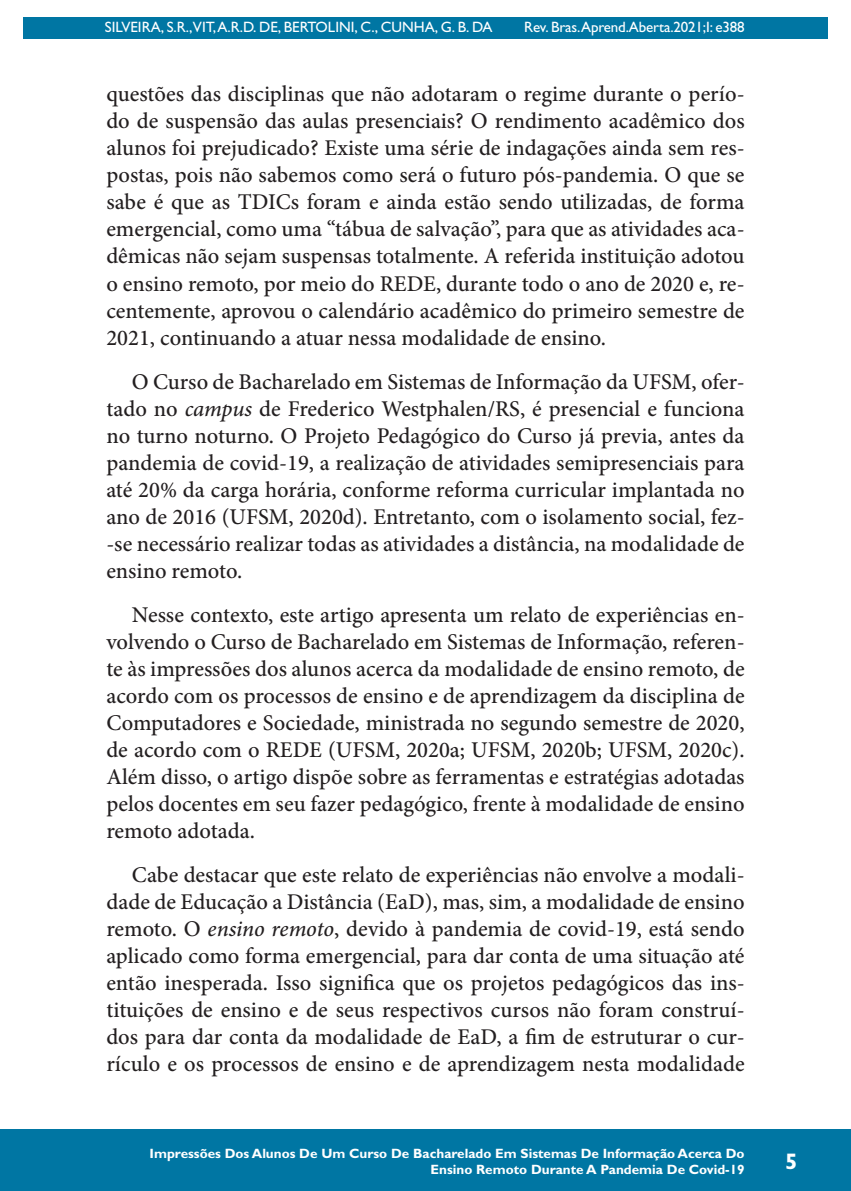
<style>
.page{position:relative;width:851px;height:1191px;background:#fff}
.page>*{position:absolute;margin:0;border:0;box-sizing:border-box;transform-origin:0 0}
.Texto_corrido{font:500 22.5px/27px "Minion Pro";color:#231f20;text-align:justify}
.t1{font:700 22.5px "Gill Sans Std";color:#fff}
.t2{font:15px "Gill Sans Std";letter-spacing:-.01em;color:#fff}
.t3{font:700 13.5px/16.2px "Gill Sans Std";color:#fff;text-align:right}
.s1{font-style:italic}
</style>
<div class="page">
<hr style="left:104px;top:0;width:1px;height:467px;background:#0076a3">
<div style="left:23px;top:17px;width:804px;height:21px;background:#0076a3"></div>
<div style="left:0;top:1129px;width:850px;height:62px;background:#0076a3"></div>
<p class="t2" style="left:105px;top:18px;width:389px">SILVEIRA, S.R.,VIT, A.R.D. DE, BERTOLINI, C., CUNHA, G. B. DA</p>
<p class="t2" style="left:524px;top:18px;width:222px">Rev. Bras.Aprend.Aberta.2021;I: e388</p>
<p class="Texto_corrido" style="left:106px;top:81px;width:639px">questões das disciplinas que não adotaram o regime durante o perío&shy;do de suspensão das aulas presenciais? O rendimento acadêmico dos alunos foi prejudicado? Existe uma série de indagações ainda sem res&shy;postas, pois não sabemos como será o futuro pós-pandemia. O que se sabe é que as TDICs foram e ainda estão sendo utilizadas, de forma emergencial, como uma “tábua de salvação”, para que as atividades aca&shy;dêmicas não sejam suspensas totalmente. A referida instituição adotou o ensino remoto, por meio do REDE, durante todo o ano de 2020 e, re&shy;centemente, aprovou o calendário acadêmico do primeiro semestre de 2021, continuando a atuar nessa modalidade de ensino.</p>
<p class="Texto_corrido" style="left:106px;top:368px;width:639px;text-indent:26px">O Curso de Bacharelado em Sistemas de Informação da UFSM, ofer&shy;tado no <span class="s1">campus</span> de Frederico Westphalen/RS, é presencial e funciona no turno noturno. O Projeto Pedagógico do Curso já previa, antes da pandemia de covid-19, a realização de atividades semipresenciais para até 20% da carga horária, conforme reforma curricular implantada no ano de 2016 (UFSM, 2020d). Entretanto, com o isolamento social, fez--se necessário realizar todas as atividades a distância, na modalidade de ensino remoto.</p>
<p class="Texto_corrido" style="left:106px;top:601px;width:639px;text-indent:26px">Nesse contexto, este artigo apresenta um relato de experiências en&shy;volvendo o Curso de Bacharelado em Sistemas de Informação, referen&shy;te às impressões dos alunos acerca da modalidade de ensino remoto, de acordo com os processos de ensino e de aprendizagem da disciplina de Computadores e Sociedade, ministrada no segundo semestre de 2020, de acordo com o REDE (UFSM, 2020a; UFSM, 2020b; UFSM, 2020c).<br>Além disso, o artigo dispõe sobre as ferramentas e estratégias adotadas pelos docentes em seu fazer pedagógico, frente à modalidade de ensino remoto adotada.</p>
<p class="Texto_corrido" style="left:106px;top:861px;width:639px;text-indent:26px">Cabe destacar que este relato de experiências não envolve a modali&shy;dade de Educação a Distância (EaD), mas, sim, a modalidade de ensino remoto. O <span class="s1">ensino remoto</span>, devido à pandemia de covid-19, está sendo aplicado como forma emergencial, para dar conta de uma situação até então inesperada. Isso significa que os projetos pedagógicos das ins&shy;tituições de ensino e de seus respectivos cursos não foram construí&shy;dos para dar conta da modalidade de EaD, a fim de estruturar o cur&shy;rículo e os processos de ensino e de aprendizagem nesta modalidade</p>
<p class="t3" style="left:150px;top:1145px;width:596px">Impressões Dos Alunos De Um Curso De Bacharelado Em Sistemas De Informação Acerca Do<br>Ensino Remoto Durante A Pandemia De Covid-19</p>
<p class="t1" style="left:785px;top:1148px;width:14px">5</p>
</div>
